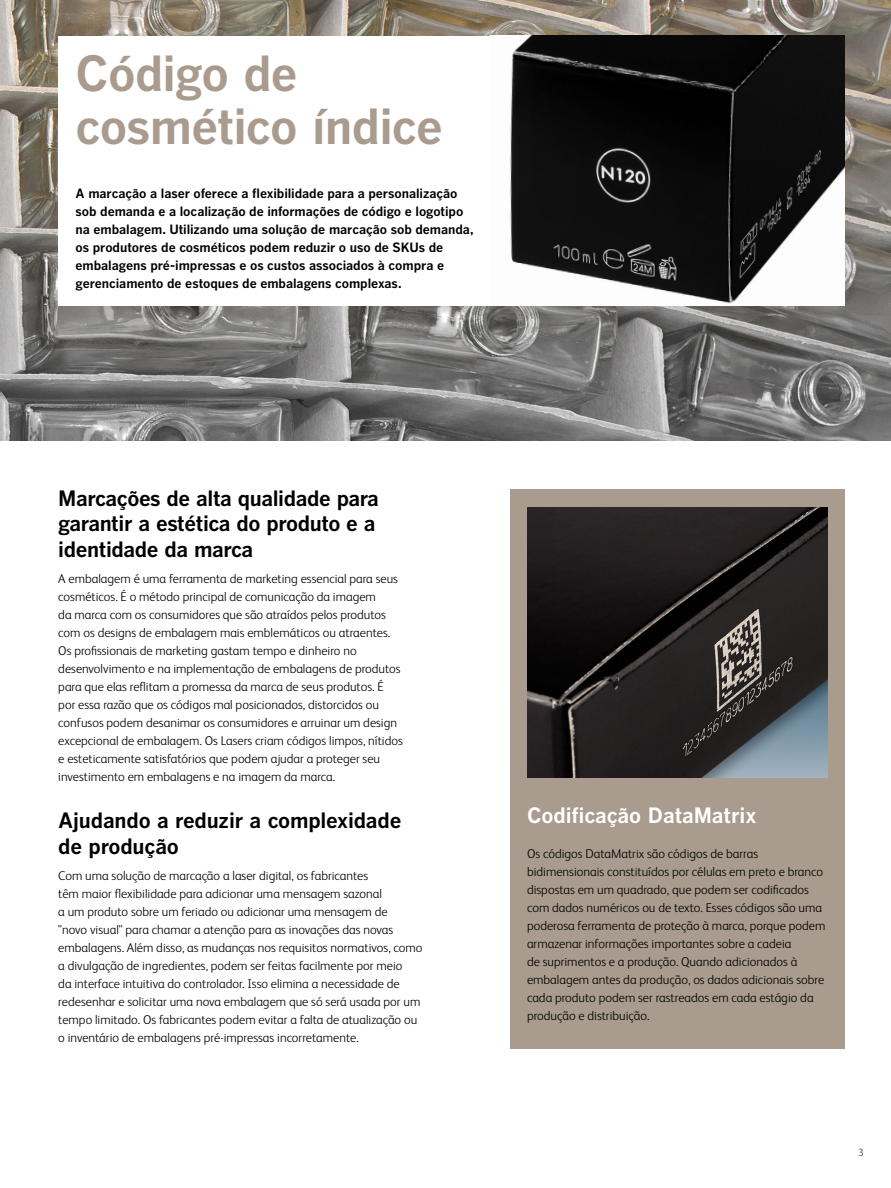
<style>
.page{position:relative;width:891px;height:1188px;background:#fff}
.page>*{position:absolute;margin:0;border:0;box-sizing:border-box;transform-origin:0 0}
.t1{font:700 48px/52.5px "Benton Gothic";letter-spacing:-.02em;color:#a99b8d}
.t2{font:700 21px/25.5px "Benton Gothic";letter-spacing:-.02em;color:#000}
.t3{font:700 21px "Benton Gothic";letter-spacing:-.005em;color:#fff}
.t4{font:300 12.75px/18px "FS Albert Pro";color:#000}
.t5{font:700 12.75px/18px "Benton Gothic";letter-spacing:-.005em;color:#000}
.t6{font:300 10.5px "FS Albert Pro";color:#414042}
</style>
<div class="page">
<img style="left:0;top:0;width:891px;height:441px">
<div style="left:510px;top:489px;width:335px;height:560px;background:#a99b8d"></div>
<div style="left:58px;top:36px;width:787px;height:270px;background:#fff"></div>
<img style="left:510px;top:36px;width:335px;height:268px">
<img style="left:527px;top:507px;width:300px;height:270px">
<h1 class="t1" style="left:76px;top:48px;width:369px">Código de cosmético índice</h1>
<p class="t5" style="left:76px;top:184px;width:400px">A marcação a laser oferece a flexibilidade para a personalização sob demanda e a localização de informações de código e logotipo na embalagem. Utilizando uma solução de marcação sob demanda, os produtores de cosméticos podem reduzir o uso de SKUs de embalagens pré-impressas e os custos associados à compra e gerenciamento de estoques de embalagens complexas.</p>
<h2 class="t2" style="left:58px;top:486px;width:322px">Marcações de alta qualidade para garantir a estética do produto e a identidade da marca</h2>
<p class="t4" style="left:58px;top:569px;width:346px">A embalagem é uma ferramenta de marketing essencial para seus cosméticos. É o método principal de comunicação da imagem<br>da marca com os consumidores que são atraídos pelos produtos com os designs de embalagem mais emblemáticos ou atraentes.<br>Os profissionais de marketing gastam tempo e dinheiro no desenvolvimento e na implementação de embalagens de produtos para que elas reflitam a promessa da marca de seus produtos. É por essa razão que os códigos mal posicionados, distorcidos ou confusos podem desanimar os consumidores e arruinar um design excepcional de embalagem. Os Lasers criam códigos limpos, nítidos e esteticamente satisfatórios que podem ajudar a proteger seu investimento em embalagens e na imagem da marca.</p>
<h2 class="t2" style="left:58px;top:808px;width:345px">Ajudando a reduzir a complexidade de produção</h2>
<p class="t4" style="left:58px;top:866px;width:366px">Com uma solução de marcação a laser digital, os fabricantes<br>têm maior flexibilidade para adicionar uma mensagem sazonal<br>a um produto sobre um feriado ou adicionar uma mensagem de<br>"novo visual" para chamar a atenção para as inovações das novas embalagens. Além disso, as mudanças nos requisitos normativos, como a divulgação de ingredientes, podem ser feitas facilmente por meio<br>da interface intuitiva do controlador. Isso elimina a necessidade de redesenhar e solicitar uma nova embalagem que só será usada por um tempo limitado. Os fabricantes podem evitar a falta de atualização ou o inventário de embalagens pré-impressas incorretamente.</p>
<h2 class="t3" style="left:527px;top:803px;width:231px">Codificação DataMatrix</h2>
<p class="t4" style="left:527px;top:844px;width:300px">Os códigos DataMatrix são códigos de barras bidimensionais constituídos por células em preto e branco dispostas em um quadrado, que podem ser codificados com dados numéricos ou de texto. Esses códigos são uma poderosa ferramenta de proteção à marca, porque podem armazenar informações importantes sobre a cadeia<br>de suprimentos e a produção. Quando adicionados à embalagem antes da produção, os dados adicionais sobre cada produto podem ser rastreados em cada estágio da produção e distribuição.</p>
<p class="t6" style="left:858px;top:1145px;width:7px">3</p>
</div>
